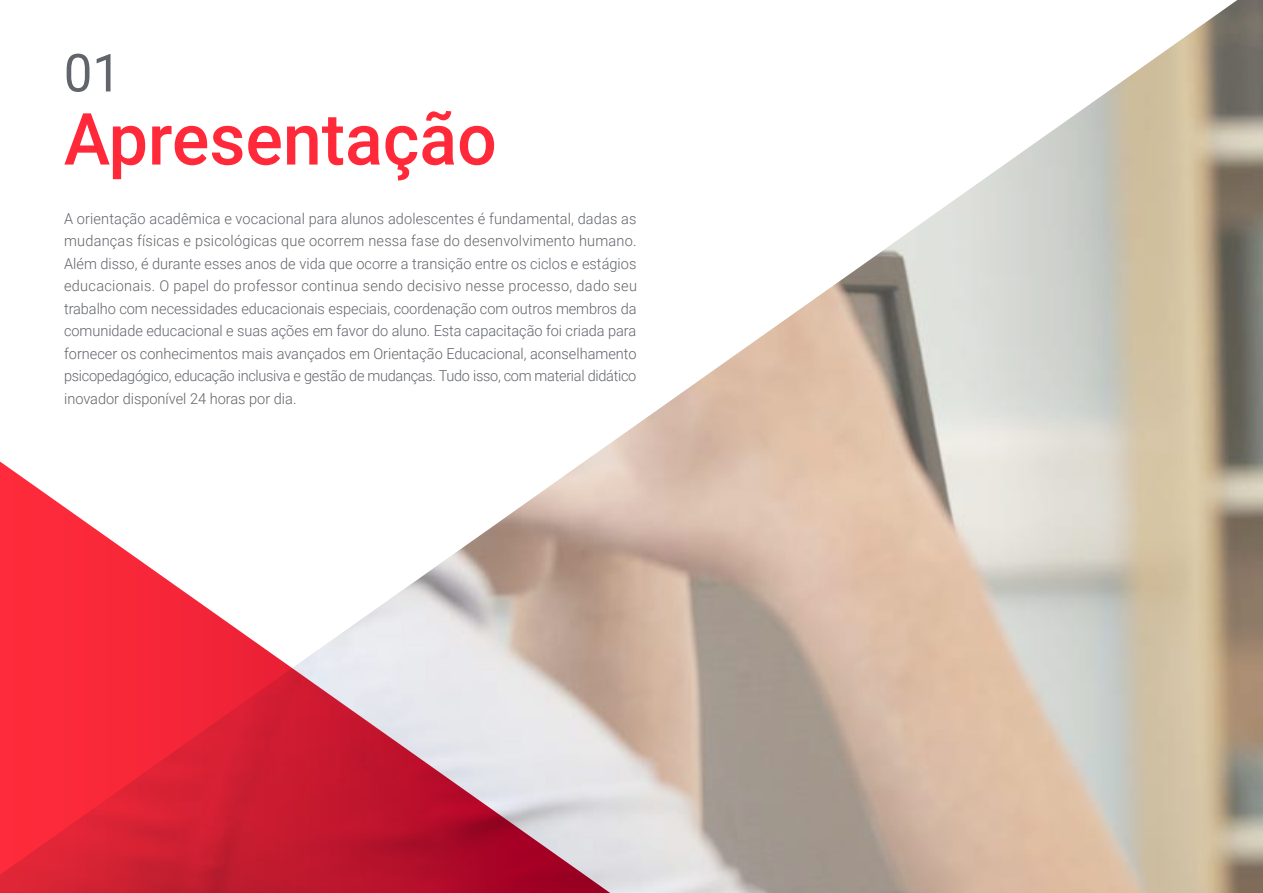
<style>
.page{position:relative;width:1263px;height:893px;background:#fff}
.page>*{position:absolute;margin:0;border:0;box-sizing:border-box;transform-origin:0 0}
.t1{font:500 72px "Roboto";color:#ff293a}
.t2{font:52.5px "Roboto";color:#61646a}
.t3{font:300 15px/22.5px "Roboto";color:#61646a;text-align:justify}
</style>
<div class="page">
<img style="left:607px;top:0;width:656px;height:893px">
<svg style="left:0;top:446px;width:640px;height:447px"></svg>
<h2 class="t2" style="left:64px;top:36px;width:59px">01</h2>
<h1 class="t1" style="left:64px;top:89px;width:435px">Apresentação</h1>
<p class="t3" style="left:64px;top:207px;width:574px">A orientação acadêmica e vocacional para alunos adolescentes é fundamental, dadas as mudanças físicas e psicológicas que ocorrem nessa fase do desenvolvimento humano.<br>Além disso, é durante esses anos de vida que ocorre a transição entre os ciclos e estágios educacionais. O papel do professor continua sendo decisivo nesse processo, dado seu trabalho com necessidades educacionais especiais, coordenação com outros membros da comunidade educacional e suas ações em favor do aluno. Esta capacitação foi criada para fornecer os conhecimentos mais avançados em Orientação Educacional, aconselhamento psicopedagógico, educação inclusiva e gestão de mudanças. Tudo isso, com material didático inovador disponível 24 horas por dia.</p>
</div>
